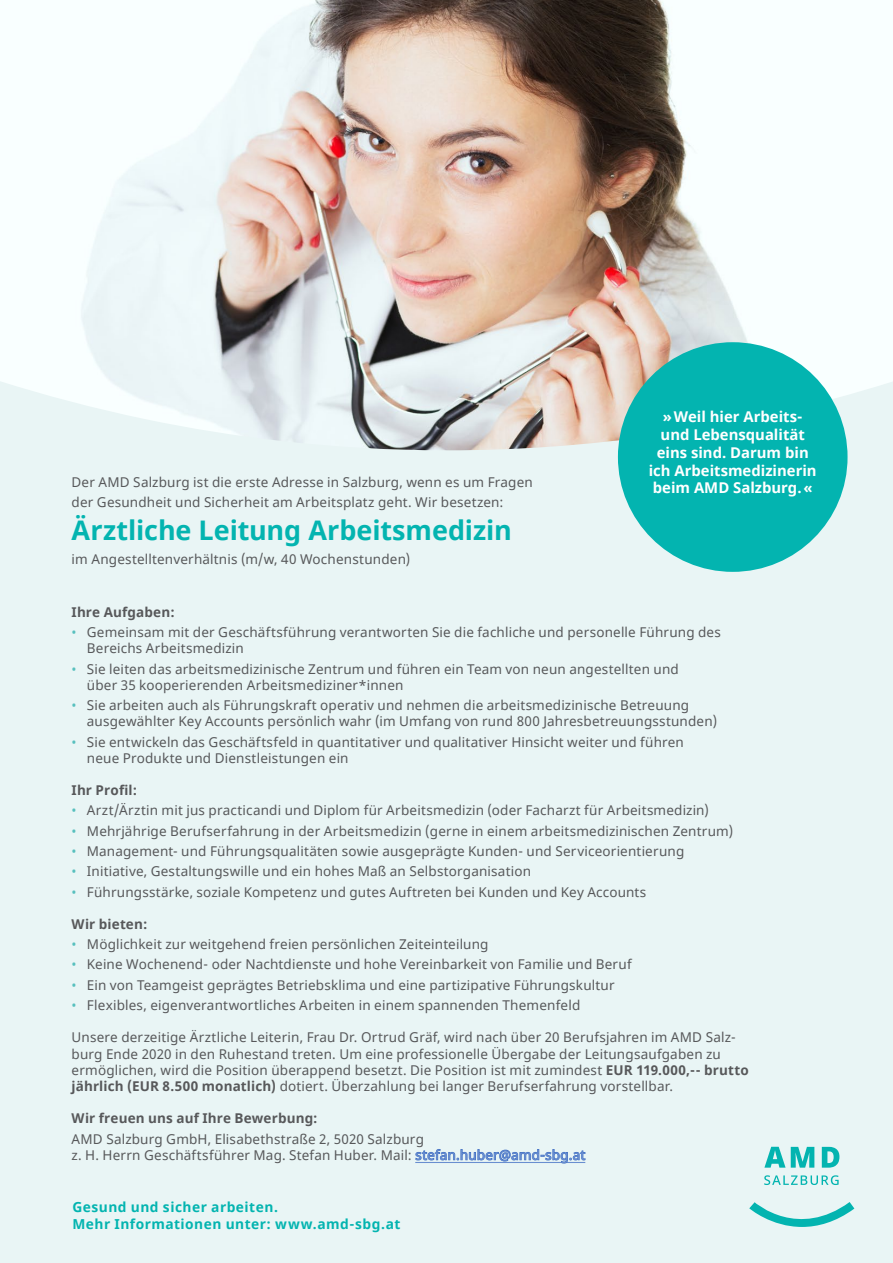
<style>
.page{position:relative;width:893px;height:1263px;background:#fff}
.page>*{position:absolute;margin:0;border:0;box-sizing:border-box;transform-origin:0 0}
.Headline{font:700 27px "Noto Sans";letter-spacing:-.005em;color:#03b4b0}
.t1{font:700 14.85px/17.9px "Noto Sans";color:#fff}
.t2{font:700 13.8px "Noto Sans";letter-spacing:.035em;color:#03b4b0}
.Fließtext{font:13.5px/16.2px "Noto Sans";letter-spacing:.015em;color:#57585a}
.Fließtext-2{font:700 13.5px "Noto Sans";letter-spacing:.01em;color:#57585a}
.s1{color:#58c0be}
.s2{font-weight:700}
.s3{color:#698ed0}
</style>
<div class="page">
<div style="left:0;top:302px;width:893px;height:961px;background:#e9f5f5"></div>
<img style="left:0;top:0;width:893px;height:450px">
<svg style="left:415px;top:1149px;width:171px;height:15px"></svg>
<div style="left:618px;top:342px;width:229px;height:230px;background:#03b4b0;border-radius:50%"></div>
<svg style="left:764px;top:1175px;width:75px;height:10px"></svg>
<svg style="left:764px;top:1147px;width:75px;height:21px"></svg>
<svg style="left:749px;top:1202px;width:105px;height:25px"></svg>
<p class="t1" style="left:661px;top:408px;width:146px">»Weil hier Arbeits&shy;und Lebensqualität</p>
<p class="t1" style="left:649px;top:444px;width:169px;text-align:center">eins sind. Darum bin ich Arbeitsmedizinerin beim AMD Salzburg.«</p>
<p class="Fließtext" style="left:72px;top:472px;width:463px;line-height:20.2px">Der AMD Salzburg ist die erste Adresse in Salzburg, wenn es um Fragen der Gesundheit und Sicherheit am Arbeitsplatz geht. Wir besetzen:</p>
<p class="Headline" style="left:72px;top:511px;width:442px">Ärztliche Leitung Arbeitsmedizin</p>
<p class="Fließtext" style="left:72px;top:551px;width:340px">im Angestelltenverhältnis (m/w, 40 Wochenstunden)</p>
<p class="Fließtext-2" style="left:72px;top:603px;width:105px">Ihre Aufgaben:</p>
<p class="Fließtext" style="left:87px;top:625px;width:635px;text-indent:-15px"><span class="s1">•</span> Gemeinsam mit der Geschäftsführung verantworten Sie die fachliche und personelle Führung des<br>Bereichs Arbeitsmedizin</p>
<p class="Fließtext" style="left:87px;top:661px;width:593px;text-indent:-15px"><span class="s1">•</span> Sie leiten das arbeitsmedizinische Zentrum und führen ein Team von neun angestellten und über 35 kooperierenden Arbeitsmediziner*innen</p>
<p class="Fließtext" style="left:87px;top:698px;width:632px;text-indent:-15px"><span class="s1">•</span> Sie arbeiten auch als Führungskraft operativ und nehmen die arbeitsmedizinische Betreuung ausgewählter Key Accounts persönlich wahr (im Umfang von rund 800 Jahresbetreuungsstunden)</p>
<p class="Fließtext" style="left:87px;top:734px;width:599px;text-indent:-15px"><span class="s1">•</span> Sie entwickeln das Geschäftsfeld in quantitativer und qualitativer Hinsicht weiter und führen neue Produkte und Dienstleistungen ein</p>
<p class="Fließtext-2" style="left:72px;top:781px;width:67px">Ihr Profil:</p>
<p class="Fließtext" style="left:72px;top:803px;width:639px"><span class="s1">•</span> Arzt/Ärztin mit jus practicandi und Diplom für Arbeitsmedizin (oder Facharzt für Arbeitsmedizin)</p>
<p class="Fließtext" style="left:72px;top:823px;width:663px"><span class="s1">•</span> Mehrjährige Berufserfahrung in der Arbeitsmedizin (gerne in einem arbeitsmedizinischen Zentrum)</p>
<p class="Fließtext" style="left:72px;top:843px;width:614px"><span class="s1">•</span> Management- und Führungsqualitäten sowie ausgeprägte Kunden- und Serviceorientierung</p>
<p class="Fließtext" style="left:72px;top:864px;width:461px"><span class="s1">•</span> Initiative, Gestaltungswille und ein hohes Maß an Selbstorganisation</p>
<p class="Fließtext" style="left:72px;top:884px;width:576px"><span class="s1">•</span> Führungsstärke, soziale Kompetenz und gutes Auftreten bei Kunden und Key Accounts</p>
<p class="Fließtext-2" style="left:72px;top:914px;width:77px">Wir bieten:</p>
<p class="Fließtext" style="left:72px;top:937px;width:418px"><span class="s1">•</span> Möglichkeit zur weitgehend freien persönlichen Zeiteinteilung</p>
<p class="Fließtext" style="left:72px;top:957px;width:562px"><span class="s1">•</span> Keine Wochenend- oder Nachtdienste und hohe Vereinbarkeit von Familie und Beruf</p>
<p class="Fließtext" style="left:72px;top:977px;width:545px"><span class="s1">•</span> Ein von Teamgeist geprägtes Betriebsklima und eine partizipative Führungskultur</p>
<p class="Fließtext" style="left:72px;top:997px;width:510px"><span class="s1">•</span> Flexibles, eigenverantwortliches Arbeiten in einem spannenden Themenfeld</p>
<p class="Fließtext" style="left:72px;top:1030px;width:679px">Unsere derzeitige Ärztliche Leiterin, Frau Dr. Ortrud Gräf, wird nach über 20 Berufsjahren im AMD Salz&shy;burg Ende 2020 in den Ruhestand treten. Um eine professionelle Übergabe der Leitungsaufgaben zu ermöglichen, wird die Position überappend besetzt. Die Position ist mit zumindest <span class="s2">EUR 119.000,-- brutto jährlich (EUR 8.500 monatlich)</span> dotiert. Überzahlung bei langer Berufserfahrung vorstellbar.</p>
<p class="Fließtext-2" style="left:72px;top:1109px;width:248px">Wir freuen uns auf Ihre Bewerbung:</p>
<p class="Fließtext" style="left:72px;top:1131px;width:354px">AMD Salzburg GmbH, Elisabethstraße 2, 5020 Salzburg</p>
<p class="Fließtext" style="left:72px;top:1147px;width:515px">z. H. Herrn Geschäftsführer Mag. Stefan Huber. Mail: <span class="s3">stefan.huber@amd-sbg.at</span></p>
<p class="t2" style="left:72px;top:1197px;width:207px">Gesund und sicher arbeiten.</p>
<p class="t2" style="left:72px;top:1214px;width:330px">Mehr Informationen unter: www.amd-sbg.at</p>
</div>
